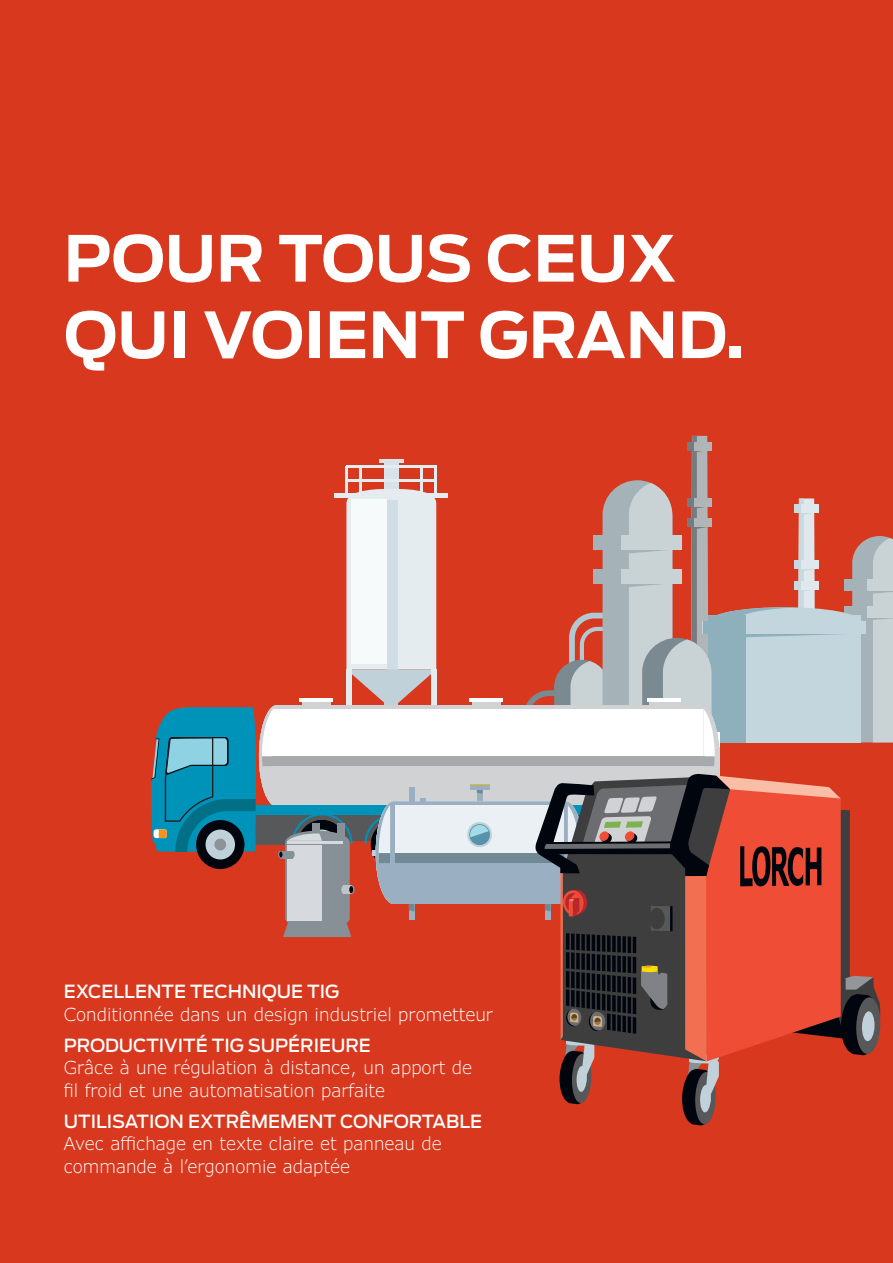
<style>
.page{position:relative;width:893px;height:1263px;background:#d8381e}
.page>*{position:absolute;margin:0;border:0;box-sizing:border-box;transform-origin:0 0}
.t1{font:700 63px/76.5px "Antenna";color:#fff}
.t2{font:300 18px/22.5px "Verdana Pro";color:#fff}
.t3{font:500 18px "Antenna";color:#fff}
</style>
<div class="page">
<div style="left:384px;top:462px;width:14px;height:30px;background:#d7e2e9"></div>
<hr style="left:379px;top:459px;width:24px;height:4px;background:#d7e2e9">
<div style="left:334px;top:493px;width:114px;height:5px;background:#e5ecf0"></div>
<hr style="left:346px;top:480px;width:89px;height:2px;background:#e5ecf0">
<hr style="left:346px;top:466px;width:2px;height:32px;background:#e5ecf0">
<hr style="left:434px;top:465px;width:2px;height:32px;background:#e5ecf0">
<hr style="left:421px;top:465px;width:2px;height:32px;background:#e5ecf0">
<hr style="left:359px;top:465px;width:2px;height:32px;background:#e5ecf0">
<hr style="left:346px;top:465px;width:90px;height:2px;background:#e5ecf0">
<svg style="left:346px;top:489px;width:90px;height:216px;background:#e4dfe1"></svg>
<div style="left:385px;top:700px;width:13px;height:17px;background:#c0d1da"></div>
<div style="left:346px;top:669px;width:6px;height:74px;background:#e5ecf0"></div>
<div style="left:431px;top:669px;width:5px;height:74px;background:#e5ecf0"></div>
<hr style="left:716px;top:732px;width:4px;height:48px;background:#d1d2d4">
<div style="left:255px;top:822px;width:48px;height:22px;background:#57585a"></div>
<div style="left:252px;top:815px;width:465px;height:23px;background:#57585a"></div>
<div style="left:196px;top:820px;width:48px;height:49px;background:#01060e;border-radius:50%"></div>
<div style="left:206px;top:829px;width:29px;height:30px;background:#c0d1da;border-radius:50%"></div>
<svg style="left:151px;top:707px;width:105px;height:145px;background:#248aa6"></svg>
<div style="left:259px;top:705px;width:457px;height:100px;background:#d1d2d4"></div>
<div style="left:273px;top:709px;width:430px;height:47px;background:#fff"></div>
<div style="left:272px;top:756px;width:433px;height:10px;background:#a8a9ad"></div>
<svg style="left:262px;top:709px;width:11px;height:57px"></svg>
<svg style="left:524px;top:436px;width:369px;height:330px"></svg>
<hr style="left:302px;top:701px;width:28px;height:4px;background:#d1d2d4">
<hr style="left:299px;top:699px;width:34px;height:3px;background:#fff">
<hr style="left:649px;top:701px;width:29px;height:4px;background:#d1d2d4">
<hr style="left:647px;top:699px;width:33px;height:3px;background:#fff">
<hr style="left:472px;top:701px;width:28px;height:4px;background:#d1d2d4">
<hr style="left:469px;top:699px;width:34px;height:3px;background:#fff">
<div style="left:256px;top:805px;width:461px;height:10px;background:#0093ba"></div>
<div style="left:350px;top:885px;width:5px;height:9px;background:#869096;border-radius:50%"></div>
<svg style="left:278px;top:815px;width:75px;height:122px"></svg>
<div style="left:341px;top:885px;width:5px;height:9px;background:#bec5c9;border-radius:50%"></div>
<hr style="left:287px;top:841px;width:56px;height:2px;background:#d6dade">
<svg style="left:364px;top:774px;width:517px;height:351px"></svg>
<h1 class="t1" style="left:64px;top:219px;width:682px">POUR TOUS CEUX<br>QUI VOIENT GRAND.</h1>
<p class="t3" style="left:64px;top:979px;width:277px">EXCELLENTE TECHNIQUE TIG</p>
<p class="t2" style="left:64px;top:1003px;width:431px">Conditionnée dans un design industriel prometteur</p>
<p class="t3" style="left:64px;top:1032px;width:308px">PRODUCTIVITÉ TIG SUPÉRIEURE</p>
<p class="t2" style="left:64px;top:1057px;width:410px">Grâce à une régulation à distance, un apport de fil froid et une automatisation parfaite</p>
<p class="t3" style="left:64px;top:1108px;width:420px">UTILISATION EXTRÊMEMENT CONFORTABLE</p>
<p class="t2" style="left:64px;top:1133px;width:380px">Avec affichage en texte claire et panneau de commande à l’ergonomie adaptée</p>
</div>
